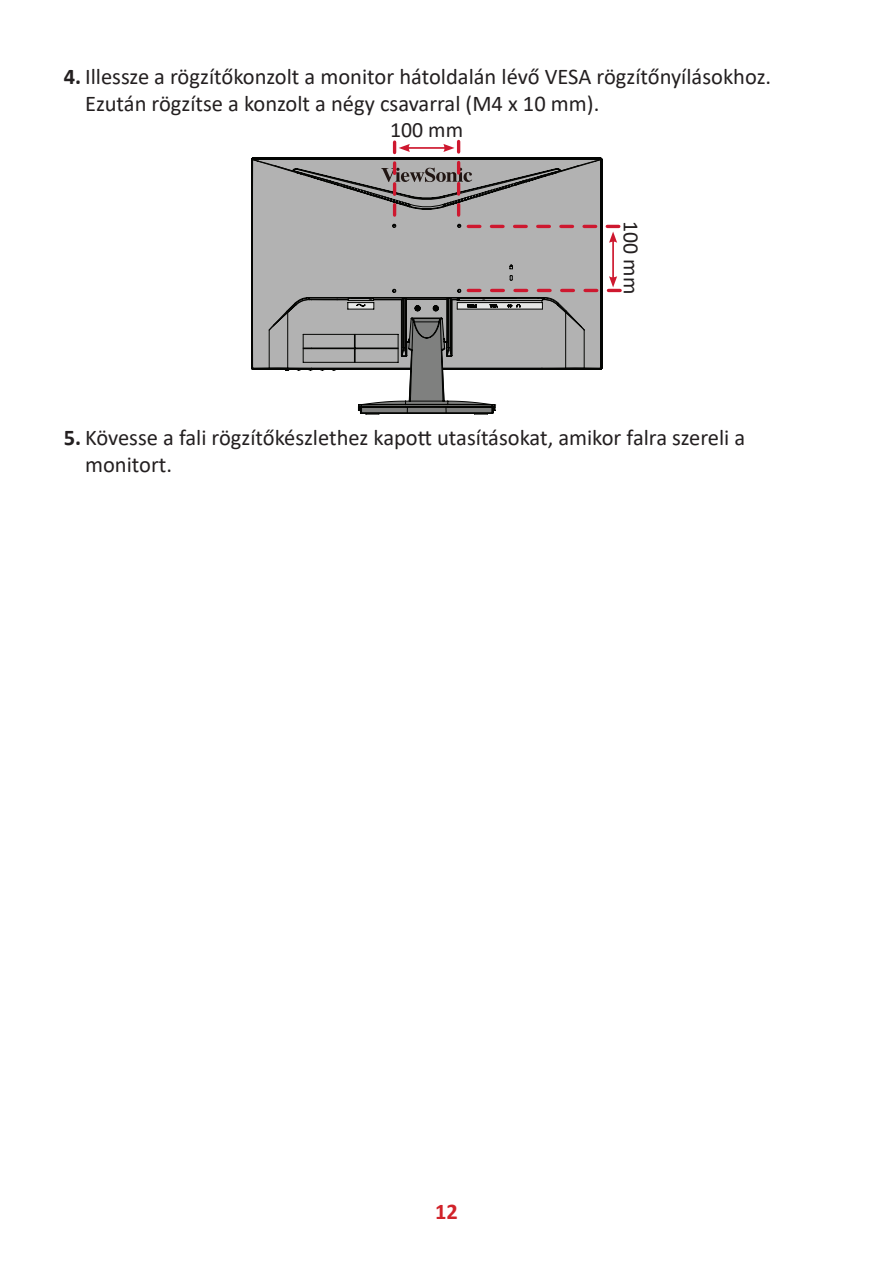
<style>
.page{position:relative;width:893px;height:1263px;background:#fff}
.page>*{position:absolute;margin:0;border:0;box-sizing:border-box;transform-origin:0 0}
.t1{font:22.5px/27px "Calibri";color:#231f20}
.t2{font:700 22.5px "Calibri";color:#d1232a}
.t3{font:21.9px "Calibri";color:#231f20}
.s1{font-weight:700}
</style>
<div class="page">
<svg style="left:252px;top:159px;width:48px;height:212px;background:#a4a4a4"></svg>
<svg style="left:300px;top:141px;width:320px;height:273px"></svg>
<p class="t1" style="left:85px;top:62px;width:688px;text-indent:-21px"><span class="s1">4.</span> Illessze a rögzítőkonzolt a monitor hátoldalán lévő VESA rögzítőnyílásokhoz.<br>Ezután rögzítse a konzolt a négy csavarral (M4 x 10 mm).</p>
<p class="t3" style="left:390px;top:115px;width:75px">100 mm</p>
<p class="t3" style="left:646px;top:221px;width:75px;rotate:90deg">100 mm</p>
<p class="t1" style="left:85px;top:424px;width:662px;text-indent:-21px"><span class="s1">5.</span> Kövesse a fali rögzítőkészlethez kapott utasításokat, amikor falra szereli a monitort.</p>
<p class="t2" style="left:435px;top:1196px;width:24px">12</p>
</div>
